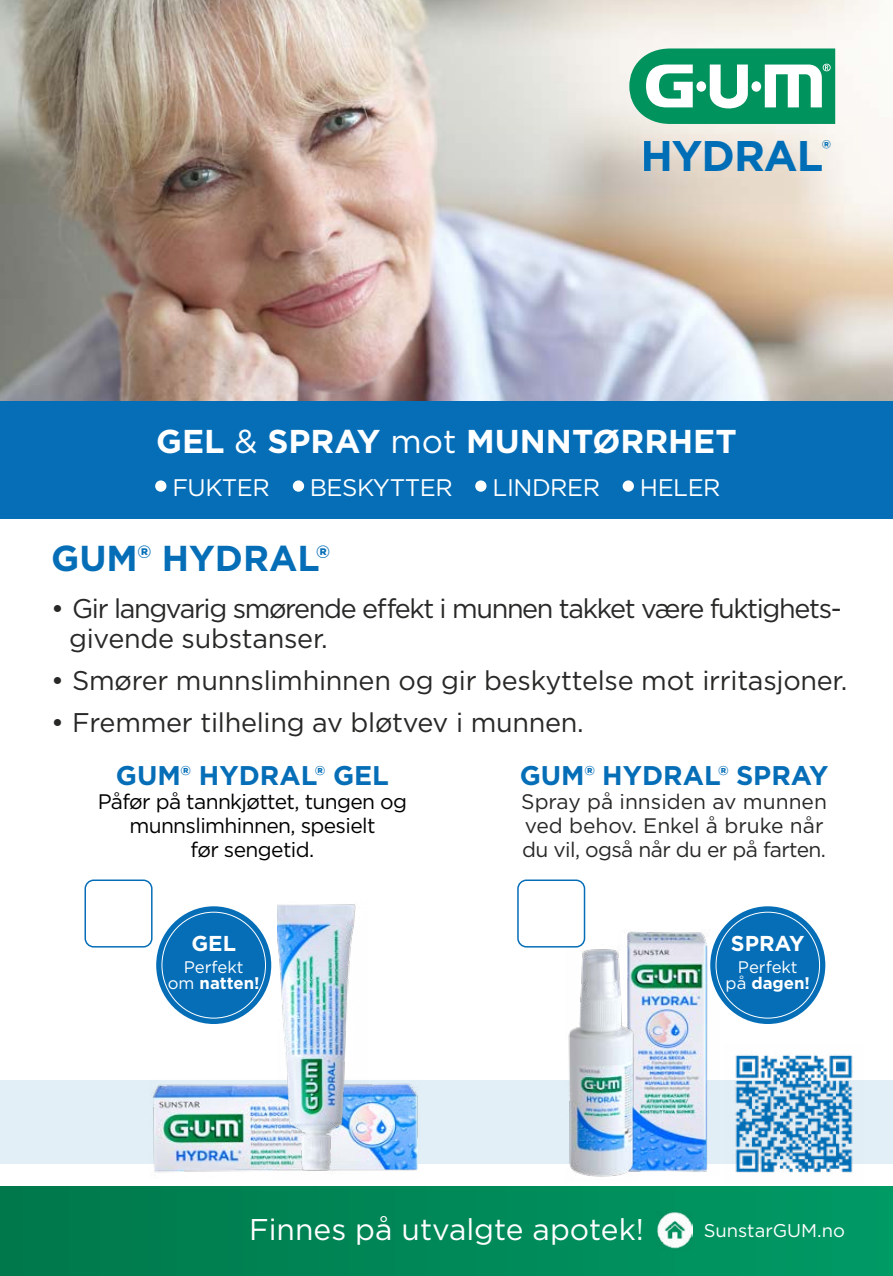
<style>
.page{position:relative;width:893px;height:1276px;background:#fff}
.page>*{position:absolute;margin:0;border:0;box-sizing:border-box;transform-origin:0 0}
.t1{font:700 42.9px "Gotham";letter-spacing:-.025em;color:#006eb7}
.t2{font:700 36px "Gotham";color:#056eb7}
.t3{font:700 33px "Gotham";color:#fff}
.t4{font:30px "Gotham";color:#fff}
.t5{font:27px "Gotham";letter-spacing:-.01em;color:#282827}
.t6{font:27px/30px "Gotham";letter-spacing:-.05em;color:#282827}
.t7{font:700 27px "Gotham";color:#056eb7}
.t8{font:24px "Gotham";letter-spacing:-.02em;color:#fff}
.t9{font:700 21.6px "Gotham";color:#fff}
.t10{font:21px/24px "Gotham";color:#282827}
.t11{font:21px/24px "Gotham";letter-spacing:-.03em;color:#000;text-align:center}
.t12{font:18.3px "Gotham";color:#fff}
.t13{font:16.8px/16.8px "Gotham";letter-spacing:-.005em;color:#fff;text-align:center}
.s1{font-weight:400}
.s2{font-weight:700}
</style>
<div class="page">
<div style="left:0;top:1080px;width:893px;height:84px;background:#e3eff7"></div>
<img style="left:0;top:0;width:893px;height:401px">
<svg style="left:629px;top:48px;width:206px;height:76px"></svg>
<div style="left:0;top:401px;width:893px;height:118px;background:#056eb7"></div>
<div style="left:155px;top:480px;width:11px;height:12px;background:#fff;border-radius:50%"></div>
<div style="left:293px;top:480px;width:11px;height:12px;background:#fff;border-radius:50%"></div>
<div style="left:475px;top:480px;width:11px;height:12px;background:#fff;border-radius:50%"></div>
<div style="left:623px;top:480px;width:11px;height:12px;background:#fff;border-radius:50%"></div>
<div style="left:710px;top:906px;width:115px;height:118px;background:#056eb7;border-radius:50%"></div>
<img style="left:624px;top:929px;width:95px;height:243px">
<img style="left:566px;top:944px;width:72px;height:233px">
<div style="left:517px;top:879px;width:68px;height:68px;border:2px solid #056eb7;border-radius:9px"></div>
<div style="left:156px;top:906px;width:115px;height:118px;background:#056eb7;border-radius:50%"></div>
<img style="left:153px;top:1083px;width:265px;height:90px">
<img style="left:278px;top:904px;width:90px;height:269px">
<div style="left:85px;top:879px;width:68px;height:68px;border:2px solid #056eb7;border-radius:9px"></div>
<div style="left:0;top:1186px;width:893px;height:90px;background:linear-gradient(to right,#00784b,#009a65)"></div>
<img style="left:656px;top:1211px;width:37px;height:39px">
<img style="left:735px;top:1054px;width:118px;height:119px">
<h1 class="t1" style="left:640px;top:127px;width:192px">HYDRAL<sup>®</sup></h1>
<p class="t3" style="left:156px;top:419px;width:582px">GEL <span class="s1">&amp;</span> SPRAY <span class="s1">mot</span> MUNNTØRRHET</p>
<p class="t8" style="left:172px;top:472px;width:99px">FUKTER</p>
<p class="t8" style="left:310px;top:472px;width:145px">BESKYTTER</p>
<p class="t8" style="left:493px;top:472px;width:109px">LINDRER</p>
<p class="t8" style="left:640px;top:472px;width:82px">HELER</p>
<h2 class="t2" style="left:51px;top:534px;width:280px">GUM® HYDRAL®</h2>
<p class="t6" style="left:69px;top:593px;width:774px;text-indent:-18px">• Gir langvarig smørende effekt i munnen takket være fuktighets&shy;givende substanser.</p>
<p class="t5" style="left:51px;top:663px;width:798px">• Smører munnslimhinnen og gir beskyttelse mot irritasjoner.</p>
<p class="t5" style="left:51px;top:705px;width:534px">• Fremmer tilheling av bløtvev i munnen.</p>
<p class="t7" style="left:116px;top:757px;width:275px">GUM® HYDRAL® GEL</p>
<p class="t11" style="left:98px;top:789px;width:311px">Påfør på tannkjøttet, tungen og munnslimhinnen, spesielt<br>før sengetid.</p>
<p class="t9" style="left:191px;top:929px;width:46px">GEL</p>
<p class="t13" style="left:168px;top:958px;width:93px">Perfekt<br>om <span class="s2">natten!</span></p>
<p class="t7" style="left:520px;top:757px;width:310px">GUM® HYDRAL® SPRAY</p>
<p class="t10" style="left:521px;top:789px;width:307px">Spray på innsiden av munnen ved behov. Enkel å bruke når du vil, også når du er på farten.</p>
<p class="t9" style="left:731px;top:929px;width:75px">SPRAY</p>
<p class="t13" style="left:726px;top:958px;width:86px">Perfekt på <span class="s2">dagen!</span></p>
<p class="t4" style="left:249px;top:1210px;width:396px">Finnes på utvalgte apotek!</p>
<p class="t12" style="left:704px;top:1218px;width:143px">SunstarGUM.no</p>
</div>
